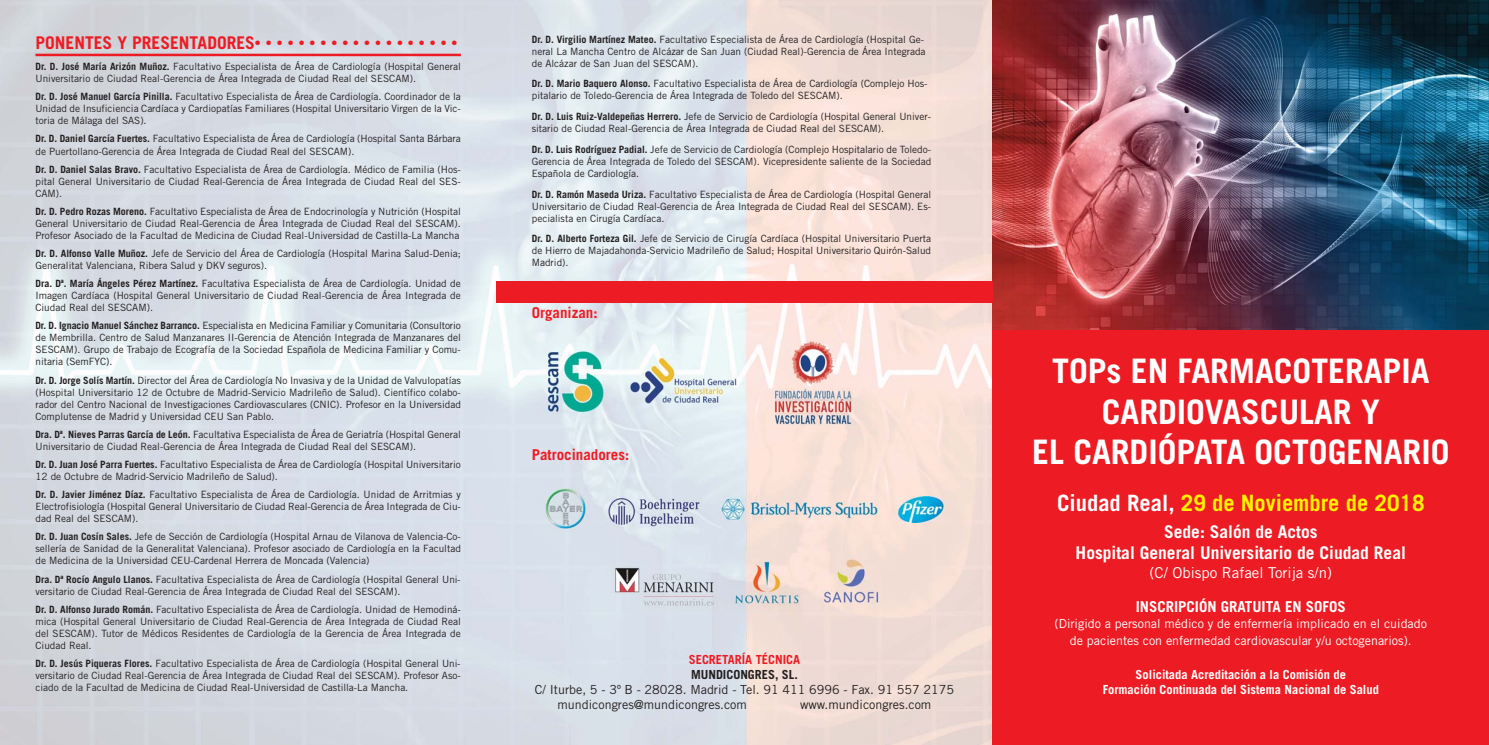
<style>
.page{position:relative;width:1489px;height:745px;background:#fff}
.page>*{position:absolute;margin:0;border:0;box-sizing:border-box;transform-origin:0 0}
.t1{font:700 33.75px/40.5px "Trade Gothic";color:#fff;text-align:center}
.t2{font:700 22.5px "Trade Gothic";color:#fff200}
.t3{font:700 17.5px/21px "Trade Gothic";color:#fff;text-align:center}
.t4{font:700 17.5px "Trade Gothic";color:#ed1c24}
.t5{font:700 15px "Trade Gothic";color:#fff}
.t6{font:15px "Trade Gothic";color:#fff}
.t7{font:700 15px "Trade Gothic";color:#ed1c24}
.t8{font:12.5px/16.8px "Trade Gothic";color:#fff;text-align:center}
.t9{font:12.5px/15px "Trade Gothic";color:#231f20}
.t10{font:700 12.5px/15px "Trade Gothic";color:#fff;text-align:center}
.t11{font:700 12.5px "Trade Gothic";color:#ed1c24}
.t12{font:700 12.5px "Trade Gothic";color:#231f20}
.t13{font:10px/12px "Trade Gothic";color:#231f20;text-align:justify}
.s1{font-family:"Formata";font-weight:400}
.s2{font-weight:700}
.s3{color:#fff}
</style>
<div class="page">
<img style="left:0;top:0;width:992px;height:744px">
<div style="left:992px;top:0;width:496px;height:744px;background:#ed1c24"></div>
<img style="left:992px;top:0;width:496px;height:329px">
<hr style="left:35px;top:54px;width:426px;height:2px;background:#ed1c24">
<div style="left:496px;top:281px;width:496px;height:21px;background:#ed1c24"></div>
<img style="left:542px;top:346px;width:67px;height:71px">
<img style="left:617px;top:355px;width:137px;height:62px">
<img style="left:766px;top:339px;width:93px;height:85px">
<img style="left:541px;top:484px;width:48px;height:48px">
<img style="left:600px;top:489px;width:106px;height:45px">
<img style="left:717px;top:496px;width:229px;height:26px">
<img style="left:611px;top:564px;width:107px;height:45px">
<img style="left:731px;top:553px;width:71px;height:57px">
<img style="left:821px;top:551px;width:59px;height:59px">
<h3 class="t4" style="left:35px;top:37px;width:423px">PONENTES Y PRESENTADORES<span class="s1">• • • • • • • • • • • • • • • • • • •</span></h3>
<p class="t13" style="left:35px;top:61px;width:427px"><span class="s2">Dr. D. José María Arizón Muñoz.</span> Facultativo Especialista de Área de Cardiología (Hospital General<br>Universitario de Ciudad Real-Gerencia de Área Integrada de Ciudad Real del SESCAM).</p>
<p class="t13" style="left:35px;top:92px;width:427px"><span class="s2">Dr. D. José Manuel García Pinilla.</span> Facultativo Especialista de Área de Cardiología. Coordinador de la Unidad de Insuficiencia Cardíaca y Cardiopatías Familiares (Hospital Universitario Virgen de la Vic&shy;toria de Málaga del SAS).</p>
<p class="t13" style="left:35px;top:134px;width:427px"><span class="s2">Dr. D. Daniel García Fuertes.</span> Facultativo Especialista de Área de Cardiología (Hospital Santa Bárbara de Puertollano-Gerencia de Área Integrada de Ciudad Real del SESCAM).</p>
<p class="t13" style="left:35px;top:164px;width:427px"><span class="s2">Dr. D. Daniel Salas Bravo.</span> Facultativo Especialista de Área de Cardiología. Médico de Familia (Hos&shy;pital General Universitario de Ciudad Real-Gerencia de Área Integrada de Ciudad Real del SES-CAM).</p>
<p class="t13" style="left:35px;top:206px;width:427px"><span class="s2">Dr. D. Pedro Rozas Moreno.</span> Facultativo Especialista de Área de Endocrinología y Nutrición (Hospital General Universitario de Ciudad Real-Gerencia de Área Integrada de Ciudad Real del SESCAM).<br>Profesor Asociado de la Facultad de Medicina de Ciudad Real-Universidad de Castilla-La Mancha</p>
<p class="t13" style="left:35px;top:248px;width:427px"><span class="s2">Dr. D. Alfonso Valle Muñoz.</span> Jefe de Servicio del Área de Cardiología (Hospital Marina Salud-Denia;<br>Generalitat Valenciana, Ribera Salud y DKV seguros).</p>
<p class="t13" style="left:35px;top:278px;width:427px"><span class="s2">Dra. Dª. María Ángeles Pérez Martínez.</span> Facultativa Especialista de Área de Cardiología. Unidad de Imagen Cardíaca (Hospital General Universitario de Ciudad Real-Gerencia de Área Integrada de Ciudad Real del SESCAM).</p>
<p class="t13" style="left:35px;top:320px;width:427px"><span class="s2">Dr. D. Ignacio Manuel Sánchez Barranco.</span> Especialista en Medicina Familiar y Comunitaria (Consultorio de Membrilla. Centro de Salud Manzanares II-Gerencia de Atención Integrada de Manzanares del SESCAM). Grupo de Trabajo de Ecografía de la Sociedad Española de Medicina Familiar y Comu&shy;nitaria (SemFYC).</p>
<p class="t13" style="left:35px;top:375px;width:427px"><span class="s2">Dr. D. Jorge Solís Martín.</span> Director del Área de Cardiología No Invasiva y de la Unidad de Valvulopatías (Hospital Universitario 12 de Octubre de Madrid-Servicio Madrileño de Salud). Científico colabo&shy;rador del Centro Nacional de Investigaciones Cardiovasculares (CNIC). Profesor en la Universidad Complutense de Madrid y Universidad CEU San Pablo.</p>
<p class="t13" style="left:35px;top:429px;width:427px"><span class="s2">Dra. Dª. Nieves Parras García de León.</span> Facultativa Especialista de Área de Geriatría (Hospital General<br>Universitario de Ciudad Real-Gerencia de Área Integrada de Ciudad Real del SESCAM).</p>
<p class="t13" style="left:35px;top:459px;width:427px"><span class="s2">Dr. D. Juan José Parra Fuertes.</span> Facultativo Especialista de Área de Cardiología (Hospital Universitario<br>12 de Octubre de Madrid-Servicio Madrileño de Salud).</p>
<p class="t13" style="left:35px;top:489px;width:427px"><span class="s2">Dr. D. Javier Jiménez Díaz.</span> Facultativo Especialista de Área de Cardiología. Unidad de Arritmias y Electrofisiología (Hospital General Universitario de Ciudad Real-Gerencia de Área Integrada de Ciu&shy;dad Real del SESCAM).</p>
<p class="t13" style="left:35px;top:531px;width:427px"><span class="s2">Dr. D. Juan Cosín Sales.</span> Jefe de Sección de Cardiología (Hospital Arnau de Vilanova de Valencia-Co&shy;sellería de Sanidad de la Generalitat Valenciana). Profesor asociado de Cardiología en la Facultad de Medicina de la Universidad CEU-Cardenal Herrera de Moncada (Valencia)</p>
<p class="t13" style="left:35px;top:573px;width:426px"><span class="s2">Dra. Dª Rocío Angulo Llanos.</span> Facultativa Especialista de Área de Cardiología (Hospital General Uni&shy;versitario de Ciudad Real-Gerencia de Área Integrada de Ciudad Real del SESCAM).</p>
<p class="t13" style="left:35px;top:603px;width:427px"><span class="s2">Dr. D. Alfonso Jurado Román.</span> Facultativo Especialista de Área de Cardiología. Unidad de Hemodiná&shy;mica (Hospital General Universitario de Ciudad Real-Gerencia de Área Integrada de Ciudad Real del SESCAM). Tutor de Médicos Residentes de Cardiología de la Gerencia de Área Integrada de Ciudad Real.</p>
<p class="t13" style="left:35px;top:658px;width:427px"><span class="s2">Dr. D. Jesús Piqueras Flores.</span> Facultativo Especialista de Área de Cardiología (Hospital General Uni&shy;versitario de Ciudad Real-Gerencia de Área Integrada de Ciudad Real del SESCAM). Profesor Aso&shy;ciado de la Facultad de Medicina de Ciudad Real-Universidad de Castilla-La Mancha.</p>
<p class="t13" style="left:531px;top:34px;width:395px;text-align:left"><span class="s2">Dr. D. Virgilio Martínez Mateo.</span> Facultativo Especialista de Área de Cardiología (Hospital Ge&shy;neral La Mancha Centro de Alcázar de San Juan (Ciudad Real)-Gerencia de Área Integrada de Alcázar de San Juan del SESCAM).</p>
<p class="t13" style="left:531px;top:79px;width:397px"><span class="s2">Dr. D. Mario Baquero Alonso.</span> Facultativo Especialista de Área de Cardiología (Complejo Hos&shy;pitalario de Toledo-Gerencia de Área Integrada de Toledo del SESCAM).</p>
<p class="t13" style="left:531px;top:111px;width:401px"><span class="s2">Dr. D. Luis Ruiz-Valdepeñas Herrero.</span> Jefe de Servicio de Cardiología (Hospital General Univer&shy;sitario de Ciudad Real-Gerencia de Área Integrada de Ciudad Real del SESCAM).</p>
<p class="t13" style="left:531px;top:144px;width:401px"><span class="s2">Dr. D. Luis Rodríguez Padial.</span> Jefe de Servicio de Cardiología (Complejo Hospitalario de Toledo-Gerencia de Área Integrada de Toledo del SESCAM). Vicepresidente saliente de la Sociedad Española de Cardiología.</p>
<p class="t13" style="left:531px;top:189px;width:401px"><span class="s2">Dr. D. Ramón Maseda Uriza.</span> Facultativo Especialista de Área de Cardiología (Hospital General Universitario de Ciudad Real-Gerencia de Área Integrada de Ciudad Real del SESCAM). Es&shy;pecialista en Cirugía Cardíaca.</p>
<p class="t13" style="left:531px;top:233px;width:401px"><span class="s2">Dr. D. Alberto Forteza Gil.</span> Jefe de Servicio de Cirugía Cardíaca (Hospital Universitario Puerta de Hierro de Majadahonda-Servicio Madrileño de Salud; Hospital Universitario Quirón-Salud Madrid).</p>
<h3 class="t7" style="left:531px;top:307px;width:67px">Organizan:</h3>
<h3 class="t7" style="left:531px;top:448px;width:99px">Patrocinadores:</h3>
<p class="t11" style="left:688px;top:655px;width:113px">SECRETARÍA TÉCNICA</p>
<p class="t12" style="left:691px;top:670px;width:108px">MUNDICONGRES, SL.</p>
<p class="t9" style="left:557px;top:683px;width:398px;text-indent:-23px">C/ Iturbe, 5 - 3º B - 28028. Madrid - Tel. 91 411 6996 - Fax. 91 557 2175 mundicongres@mundicongres.com</p>
<p class="t9" style="left:800px;top:698px;width:133px">www.mundicongres.com</p>
<h1 class="t1" style="left:1032px;top:354px;width:419px">TOPs EN FARMACOTERAPIA<br>CARDIOVASCULAR Y<br>EL CARDIÓPATA OCTOGENARIO</h1>
<h2 class="t2" style="left:1057px;top:494px;width:369px"><span class="s3">Ciudad Real,</span> 29 de Noviembre de 2018</h2>
<h3 class="t3" style="left:1075px;top:522px;width:332px">Sede: Salón de Actos<br>Hospital General Universitario de Ciudad Real</h3>
<h3 class="t6" style="left:1149px;top:566px;width:184px">(C/ Obispo Rafael Torija s/n)</h3>
<h3 class="t5" style="left:1135px;top:601px;width:212px">INSCRIPCIÓN GRATUITA EN SOFOS</h3>
<p class="t8" style="left:1054px;top:616px;width:374px">(Dirigido a personal médico y de enfermería implicado en el cuidado de pacientes con enfermedad cardiovascular y/u octogenarios).</p>
<p class="t10" style="left:1102px;top:668px;width:278px">Solicitada Acreditación a la Comisión de<br>Formación Continuada del Sistema Nacional de Salud</p>
</div>
